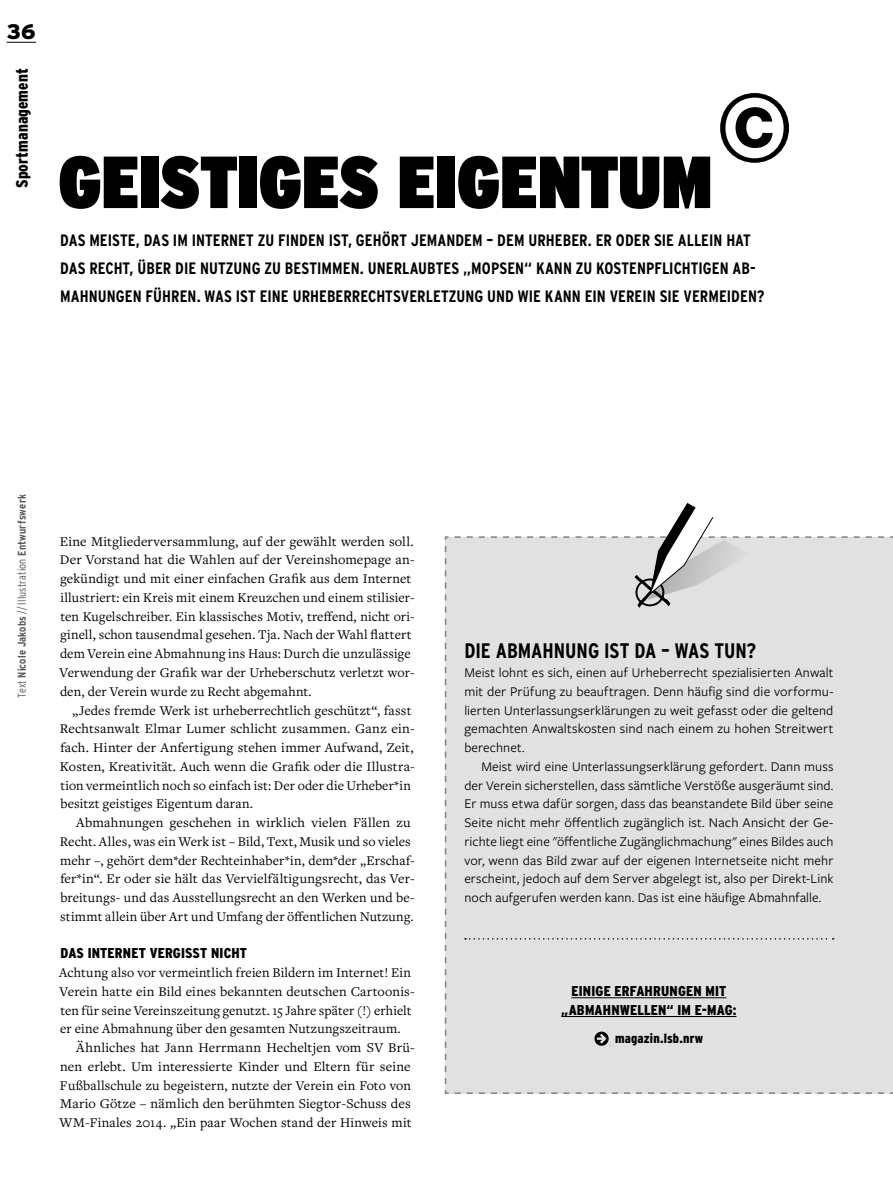
<style>
.page{position:relative;width:893px;height:1191px;background:#fff}
.page>*{position:absolute;margin:0;border:0;box-sizing:border-box;transform-origin:0 0}
.lead-medium{font:90px "N Haas Grotesk TX Pro 75 Bd";color:#000}
.HL-Interstate{font:900 73.5px "Interstate Condensed";color:#000}
.Lead_Inter_cond__14{font:700 21px "Interstate Condensed";color:#000}
.t1{font:900 21px "Interstate";color:#000}
.Lead_Inter_cond__11{font:700 16.5px/28.2px "Interstate Condensed";color:#000}
.Pagination{font:900 16.5px "Interstate Condensed";letter-spacing:.01em;color:#000}
.ZwischenZeile-Inters{font:900 14.25px/18.8px "Interstate Condensed";letter-spacing:.01em;color:#000;text-align:center}
.fliesstext-serif-A{font:13.8px/18.8px "Freight Text Pro";letter-spacing:.005em;color:#000}
.fliesstext-serif_Abs{font:13.8px/18.8px "Freight Text Pro";letter-spacing:.005em;color:#000}
.fliesstext-sans-A{font:13.8px/18.8px "Freight Sans Pro";letter-spacing:.01em;color:#000;text-align:justify}
.fliesstext-sans_Absa{font:13.8px/18.8px "Freight Sans Pro";letter-spacing:.01em;color:#000;text-align:justify}
.fliesstext-sans_Absa-2{font:900 13.5px "Interstate Condensed";letter-spacing:.015em;color:#000}
.Pagination-Text_Foto{font:700 11.25px "Interstate Condensed";letter-spacing:.02em;color:#575654}
.s1{font-weight:300}
</style>
<div class="page">
<div style="left:444px;top:536px;width:449px;height:558px;background:#e1e1e1"></div>
<hr style="left:571px;top:997px;width:155px;height:1px;background:#000">
<hr style="left:561px;top:1016px;width:175px;height:1px;background:#000">
<svg style="left:465px;top:938px;width:369px;height:1px"></svg>
<svg style="left:594px;top:1031px;width:18px;height:16px"></svg>
<svg style="left:452px;top:503px;width:432px;height:108px"></svg>
<svg style="left:7px;top:42px;width:29px;height:1px"></svg>
<h3 class="t1" style="left:7px;top:20px;width:31px">36</h3>
<p class="Pagination" style="left:13px;top:188px;width:121px;rotate:-90deg">Sportmanagement</p>
<p class="HL-Interstate" style="left:58px;top:140px;width:655px">GEISTIGES EIGENTUM</p>
<p class="lead-medium" style="left:716px;top:71px;width:80px">©</p>
<p class="Lead_Inter_cond__11" style="left:60px;top:226px;width:706px">DAS MEISTE, DAS IM INTERNET ZU FINDEN IST, GEHÖRT JEMANDEM – DEM URHEBER. ER ODER SIE ALLEIN HAT<br>DAS RECHT, ÜBER DIE NUTZUNG ZU BESTIMMEN. UNERLAUBTES „MOPSEN“ KANN ZU KOSTENPFLICHTIGEN AB-<br>MAHNUNGEN FÜHREN. WAS IST EINE URHEBERRECHTSVERLETZUNG UND WIE KANN EIN VEREIN SIE VERMEIDEN?</p>
<p class="Pagination-Text_Foto" style="left:16px;top:697px;width:205px;rotate:-90deg"><span class="s1">Text</span> Nicole Jakobs <span class="s1">// Illustration</span> Entwurfswerk</p>
<p class="fliesstext-serif_Abs" style="left:60px;top:531px;width:357px">Eine Mitgliederversammlung, auf der gewählt werden soll.<br>Der Vorstand hat die Wahlen auf der Vereinshomepage an&shy;gekündigt und mit einer einfachen Grafik aus dem Internet illustriert: ein Kreis mit einem Kreuzchen und einem stilisier&shy;ten Kugelschreiber. Ein klassisches Motiv, treffend, nicht ori&shy;ginell, schon tausendmal gesehen. Tja. Nach der Wahl flattert dem Verein eine Abmahnung ins Haus: Durch die unzulässige Verwendung der Grafik war der Urheberschutz verletzt wor&shy;den, der Verein wurde zu Recht abgemahnt.</p>
<p class="fliesstext-serif-A" style="left:60px;top:700px;width:356px;text-indent:12px">„Jedes fremde Werk ist urheberrechtlich geschützt“, fasst Rechtsanwalt Elmar Lumer schlicht zusammen. Ganz ein&shy;fach. Hinter der Anfertigung stehen immer Aufwand, Zeit, Kosten, Kreativität. Auch wenn die Grafik oder die Illustra&shy;tion vermeintlich noch so einfach ist: Der oder die Urheber*in besitzt geistiges Eigentum daran.</p>
<p class="fliesstext-serif-A" style="left:60px;top:812px;width:356px;text-indent:16px">Abmahnungen geschehen in wirklich vielen Fällen zu Recht. Alles, was ein Werk ist – Bild, Text, Musik und so vieles mehr –, gehört dem*der Rechteinhaber*in, dem*der „Erschaf&shy;fer*in“. Er oder sie hält das Vervielfältigungsrecht, das Ver&shy;breitungs- und das Ausstellungsrecht an den Werken und be&shy;stimmt allein über Art und Umfang der öffentlichen Nutzung.</p>
<p class="ZwischenZeile-Inters" style="left:61px;top:944px;width:188px">DAS INTERNET VERGISST NICHT</p>
<p class="fliesstext-serif_Abs" style="left:59px;top:962px;width:357px">Achtung also vor vermeintlich freien Bildern im Internet! Ein Verein hatte ein Bild eines bekannten deutschen Cartoonis&shy;ten für seine Vereinszeitung genutzt. 15 Jahre später (!) erhielt er eine Abmahnung über den gesamten Nutzungszeitraum.</p>
<p class="fliesstext-serif-A" style="left:60px;top:1037px;width:357px;text-indent:17px">Ähnliches hat Jann Herrmann Hecheltjen vom SV Brü&shy;nen erlebt. Um interessierte Kinder und Eltern für seine Fußballschule zu begeistern, nutzte der Verein ein Foto von Mario Götze – nämlich den berühmten Siegtor-Schuss des WM-Finales 2014. „Ein paar Wochen stand der Hinweis mit</p>
<p class="Lead_Inter_cond__14" style="left:464px;top:639px;width:293px">DIE ABMAHNUNG IST DA – WAS TUN?</p>
<p class="fliesstext-sans_Absa" style="left:464px;top:662px;width:371px">Meist lohnt es sich, einen auf Urheberrecht spezialisierten Anwalt mit der Prüfung zu beauftragen. Denn häufig sind die vorformu&shy;lierten Unterlassungserklärungen zu weit gefasst oder die geltend gemachten Anwaltskosten sind nach einem zu hohen Streitwert berechnet.</p>
<p class="fliesstext-sans-A" style="left:464px;top:756px;width:371px;text-indent:17px">Meist wird eine Unterlassungserklärung gefordert. Dann muss der Verein sicherstellen, dass sämtliche Verstöße ausgeräumt sind.<br>Er muss etwa dafür sorgen, dass das beanstandete Bild über seine Seite nicht mehr öffentlich zugänglich ist. Nach Ansicht der Ge&shy;richte liegt eine "öffentliche Zugänglichmachung" eines Bildes auch vor, wenn das Bild zwar auf der eigenen Internetseite nicht mehr erscheint, jedoch auf dem Server abgelegt ist, also per Direkt-Link noch aufgerufen werden kann. Das ist eine häufige Abmahnfalle.</p>
<p class="ZwischenZeile-Inters" style="left:561px;top:981px;width:177px">EINIGE ERFAHRUNGEN MIT „ABMAHNWELLEN“ IM E-MAG:</p>
<p class="fliesstext-sans_Absa-2" style="left:615px;top:1030px;width:90px">magazin.lsb.nrw</p>
</div>
